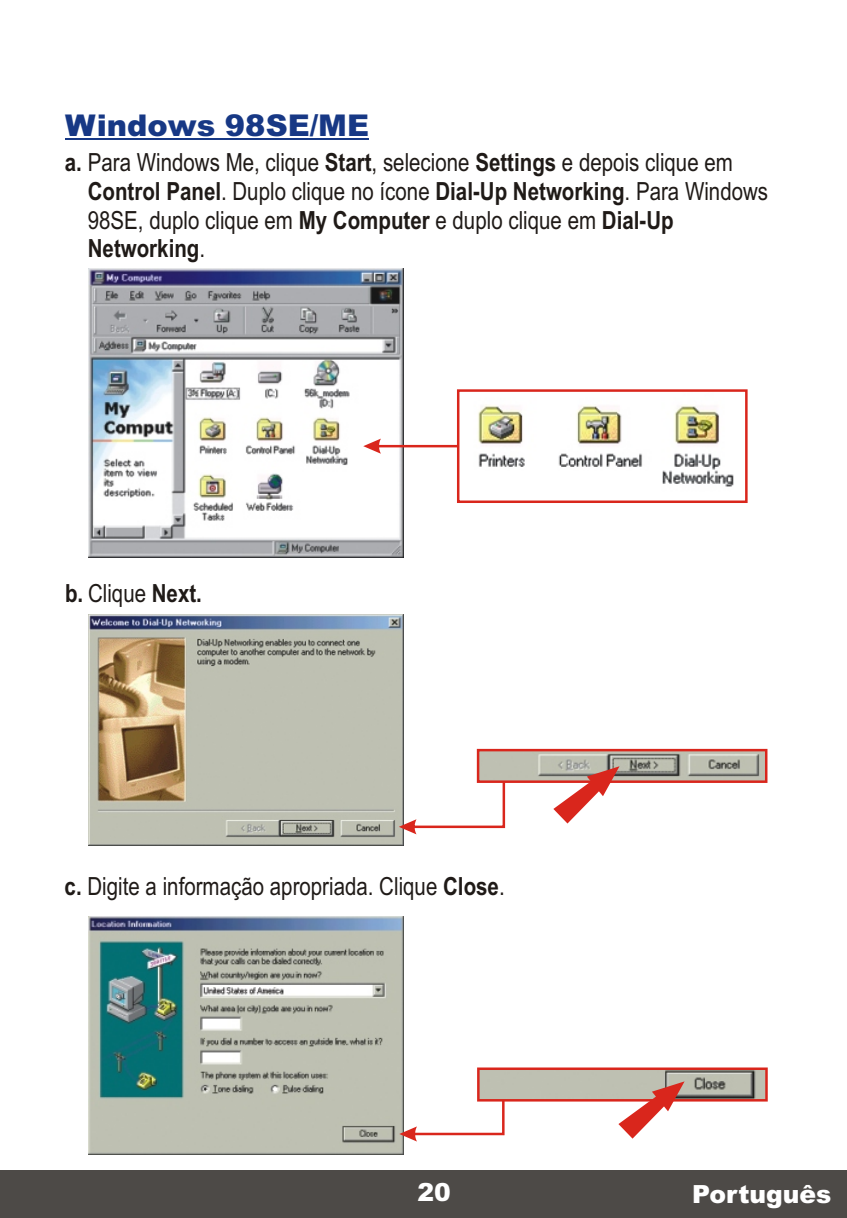
<style>
.page{position:relative;width:847px;height:1218px;background:#fff}
.page>*{position:absolute;margin:0;border:0;box-sizing:border-box;transform-origin:0 0}
.t1{font:900 30px "Arial";color:#173885}
.t2{font:25px/28.5px "Arial Narrow";color:#1f1a17}
.t3{font:700 25px "Arial Narrow";color:#1f1a17}
.t4{font:900 25px "Arial";color:#fff}
.s1{font-weight:700}
.s2{font-weight:400}
</style>
<div class="page">
<div style="left:0;top:1170px;width:847px;height:48px;background:#4d4a47"></div>
<hr style="left:65px;top:139px;width:304px;height:1px;background:#173885">
<img style="left:88px;top:268px;width:315px;height:289px">
<svg style="left:363px;top:439px;width:94px;height:15px"></svg>
<img style="left:478px;top:405px;width:256px;height:82px">
<div style="left:457px;top:389px;width:290px;height:114px;border:3px solid #d9261c"></div>
<img style="left:89px;top:614px;width:315px;height:231px">
<svg style="left:399px;top:761px;width:106px;height:73px"></svg>
<img style="left:481px;top:753px;width:282px;height:26px">
<div style="left:477px;top:749px;width:290px;height:34px;border:3px solid #d9261c"></div>
<svg style="left:553px;top:766px;width:66px;height:57px"></svg>
<img style="left:89px;top:916px;width:315px;height:238px">
<svg style="left:399px;top:1083px;width:105px;height:58px"></svg>
<img style="left:481px;top:1071px;width:282px;height:26px">
<div style="left:477px;top:1067px;width:290px;height:34px;border:3px solid #d9261c"></div>
<svg style="left:618px;top:1081px;width:66px;height:58px"></svg>
<p class="t1" style="left:65px;top:114px;width:305px">Windows 98SE/ME</p>
<p class="t2" style="left:88px;top:151px;width:682px;text-indent:-23px"><span class="s1">a.</span> Para Windows Me, clique <span class="s1">Start</span>, selecione <span class="s1">Settings</span> e depois clique em <span class="s1">Control Panel</span>. Duplo clique no ícone <span class="s1">Dial-Up Networking</span>. Para Windows 98SE, duplo clique em <span class="s1">My Computer</span> e duplo clique em <span class="s1">Dial-Up Networking</span>.</p>
<p class="t3" style="left:65px;top:584px;width:138px">b. <span class="s2">Clique</span> Next.</p>
<p class="t2" style="left:65px;top:874px;width:441px"><span class="s1">c.</span> Digite a informação apropriada. Clique <span class="s1">Close</span>.</p>
<p class="t4" style="left:417px;top:1183px;width:35px">20</p>
<p class="t4" style="left:692px;top:1185px;width:141px">Português</p>
</div>
